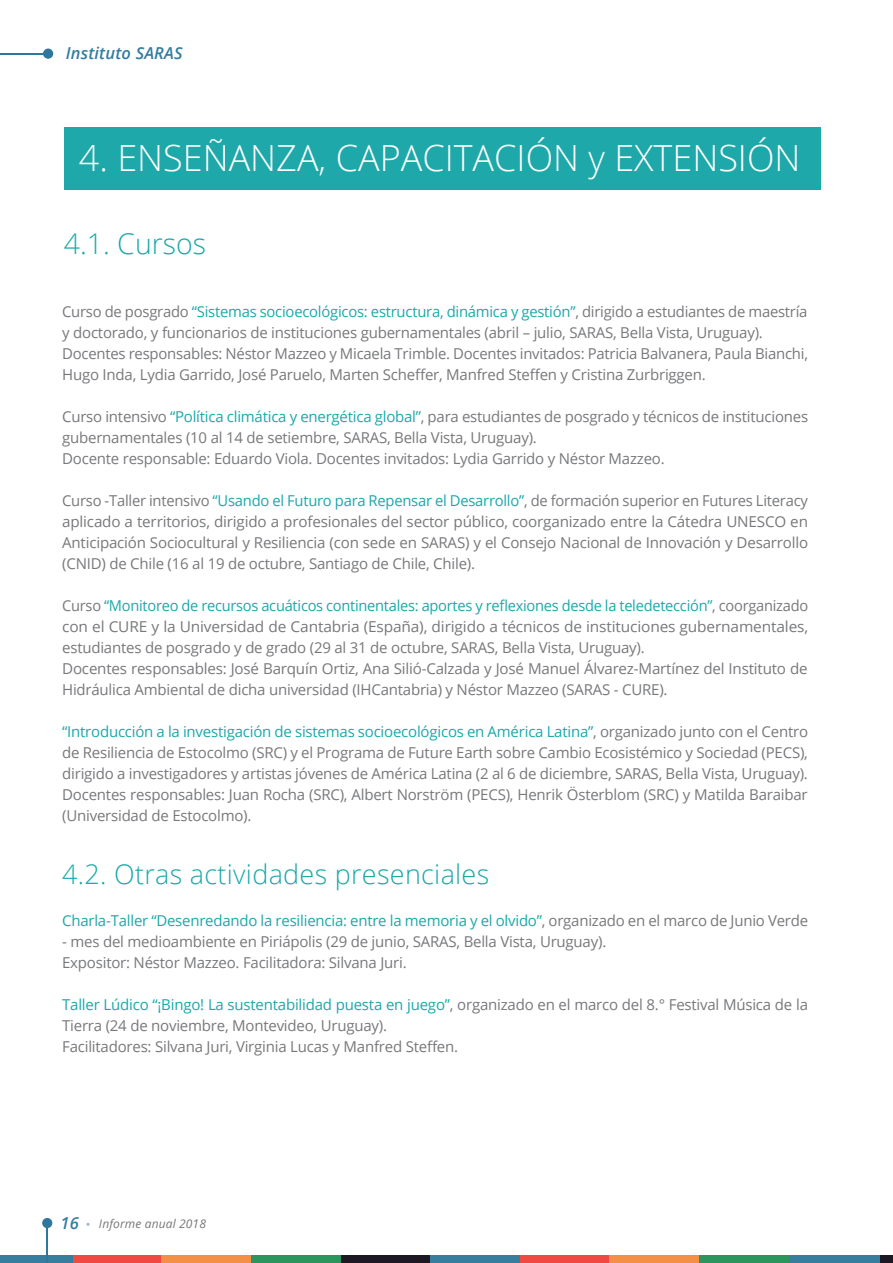
<style>
.page{position:relative;width:893px;height:1263px;background:#fff}
.page>*{position:absolute;margin:0;border:0;box-sizing:border-box;transform-origin:0 0}
.t1{font:300 36px "Open Sans";color:#fff}
.t2{font:300 28.5px "Open Sans";color:#1ba8a9}
.t3{font:300 27px "Open Sans";letter-spacing:.01em;color:#1ba8a9}
.t4{font:italic 600 16.5px "Open Sans";letter-spacing:.01em;color:#337da1}
.t5{font:15px/21px "Open Sans";letter-spacing:-.015em;color:#77787b}
.t6{font:15px "Open Sans";letter-spacing:-.015em;color:#1ba8a9}
.t7{font:italic 12px "Open Sans";letter-spacing:.01em;color:#77787b}
.s1{color:#1ba8a9}
.s2{color:#77787b}
.s3{font-weight:600;font-size:16.5px;color:#337da1}
</style>
<div class="page">
<div style="left:72px;top:1255px;width:89px;height:8px;background:#f04942"></div>
<div style="left:161px;top:1255px;width:90px;height:8px;background:#f49046"></div>
<div style="left:251px;top:1255px;width:90px;height:8px;background:#2a955d"></div>
<div style="left:341px;top:1255px;width:89px;height:8px;background:#1e1824"></div>
<div style="left:430px;top:1255px;width:90px;height:8px;background:#377e9e"></div>
<div style="left:520px;top:1255px;width:89px;height:8px;background:#f04942"></div>
<div style="left:609px;top:1255px;width:90px;height:8px;background:#f49046"></div>
<div style="left:699px;top:1255px;width:90px;height:8px;background:#2a955d"></div>
<div style="left:789px;top:1255px;width:93px;height:8px;background:#377e9e"></div>
<div style="left:880px;top:1255px;width:13px;height:8px;background:#1e1824"></div>
<div style="left:0;top:1255px;width:73px;height:8px;background:#377e9e"></div>
<hr style="left:47px;top:1228px;width:1px;height:35px;background:#2f789c">
<div style="left:42px;top:1218px;width:10px;height:10px;background:#2f789c;border-radius:50%"></div>
<hr style="left:0;top:53px;width:43px;height:1px;background:#2f789c">
<div style="left:43px;top:49px;width:10px;height:10px;background:#2f789c;border-radius:50%"></div>
<div style="left:64px;top:128px;width:757px;height:62px;background:#1fa8a9"></div>
<p class="t4" style="left:66px;top:42px;width:118px">Instituto SARAS</p>
<h1 class="t1" style="left:79px;top:133px;width:723px">4. ENSEÑANZA, CAPACITACIÓN y EXTENSIÓN</h1>
<h2 class="t2" style="left:64px;top:224px;width:144px">4.1. Cursos</h2>
<p class="t5" style="left:62px;top:300px;width:747px">Curso de posgrado <span class="s1">“Sistemas socioecológicos: estructura, dinámica y gestión”</span>, dirigido a estudiantes de maestría y doctorado, y funcionarios de instituciones gubernamentales (abril – julio, SARAS, Bella Vista, Uruguay).<br>Docentes responsables: Néstor Mazzeo y Micaela Trimble. Docentes invitados: Patricia Balvanera, Paula Bianchi, Hugo Inda, Lydia Garrido, José Paruelo, Marten Scheffer, Manfred Steffen y Cristina Zurbriggen.</p>
<p class="t5" style="left:62px;top:405px;width:747px">Curso intensivo <span class="s1">“Política climática y energética global”</span>, para estudiantes de posgrado y técnicos de instituciones gubernamentales (10 al 14 de setiembre, SARAS, Bella Vista, Uruguay).<br>Docente responsable: Eduardo Viola. Docentes invitados: Lydia Garrido y Néstor Mazzeo.</p>
<p class="t5" style="left:62px;top:489px;width:747px;text-align:justify">Curso -Taller intensivo <span class="s1">“Usando el Futuro para Repensar el Desarrollo”</span>, de formación superior en Futures Literacy aplicado a territorios, dirigido a profesionales del sector público, coorganizado entre la Cátedra UNESCO en Anticipación Sociocultural y Resiliencia (con sede en SARAS) y el Consejo Nacional de Innovación y Desarrollo (CNID) de Chile (16 al 19 de octubre, Santiago de Chile, Chile).</p>
<p class="t5" style="left:62px;top:594px;width:748px">Curso <span class="s1">“Monitoreo de recursos acuáticos continentales: aportes y reflexiones desde la teledetección”</span>, coorganizado con el CURE y la Universidad de Cantabria (España), dirigido a técnicos de instituciones gubernamentales, estudiantes de posgrado y de grado (29 al 31 de octubre, SARAS, Bella Vista, Uruguay).<br>Docentes responsables: José Barquín Ortiz, Ana Silió-Calzada y José Manuel Álvarez-Martínez del Instituto de Hidráulica Ambiental de dicha universidad (IHCantabria) y Néstor Mazzeo (SARAS - CURE).</p>
<p class="t5" style="left:62px;top:720px;width:747px;text-align:justify"><span class="s1">“Introducción a la investigación de sistemas socioecológicos en América Latina”</span>, organizado junto con el Centro de Resiliencia de Estocolmo (SRC) y el Programa de Future Earth sobre Cambio Ecosistémico y Sociedad (PECS), dirigido a investigadores y artistas jóvenes de América Latina (2 al 6 de diciembre, SARAS, Bella Vista, Uruguay).<br>Docentes responsables: Juan Rocha (SRC), Albert Norström (PECS), Henrik Österblom (SRC) y Matilda Baraibar (Universidad de Estocolmo).</p>
<h3 class="t3" style="left:62px;top:855px;width:429px">4.2. Otras actividades presenciales</h3>
<p class="t6" style="left:62px;top:910px;width:747px">Charla-Taller “Desenredando la resiliencia: entre la memoria y el olvido”<span class="s2">, organizado en el marco de Junio Verde</span></p>
<p class="t5" style="left:62px;top:930px;width:546px">- mes del medioambiente en Piriápolis (29 de junio, SARAS, Bella Vista, Uruguay).<br>Expositor: Néstor Mazzeo. Facilitadora: Silvana Juri.</p>
<p class="t5" style="left:62px;top:993px;width:747px"><span class="s1">Taller Lúdico “¡Bingo! La sustentabilidad puesta en juego”</span>, organizado en el marco del 8.° Festival Música de la<br>Tierra (24 de noviembre, Montevideo, Uruguay).<br>Facilitadores: Silvana Juri, Virginia Lucas y Manfred Steffen.</p>
<p class="t7" style="left:61px;top:1215px;width:147px"><span class="s3">16</span> Informe anual 2018</p>
</div>
